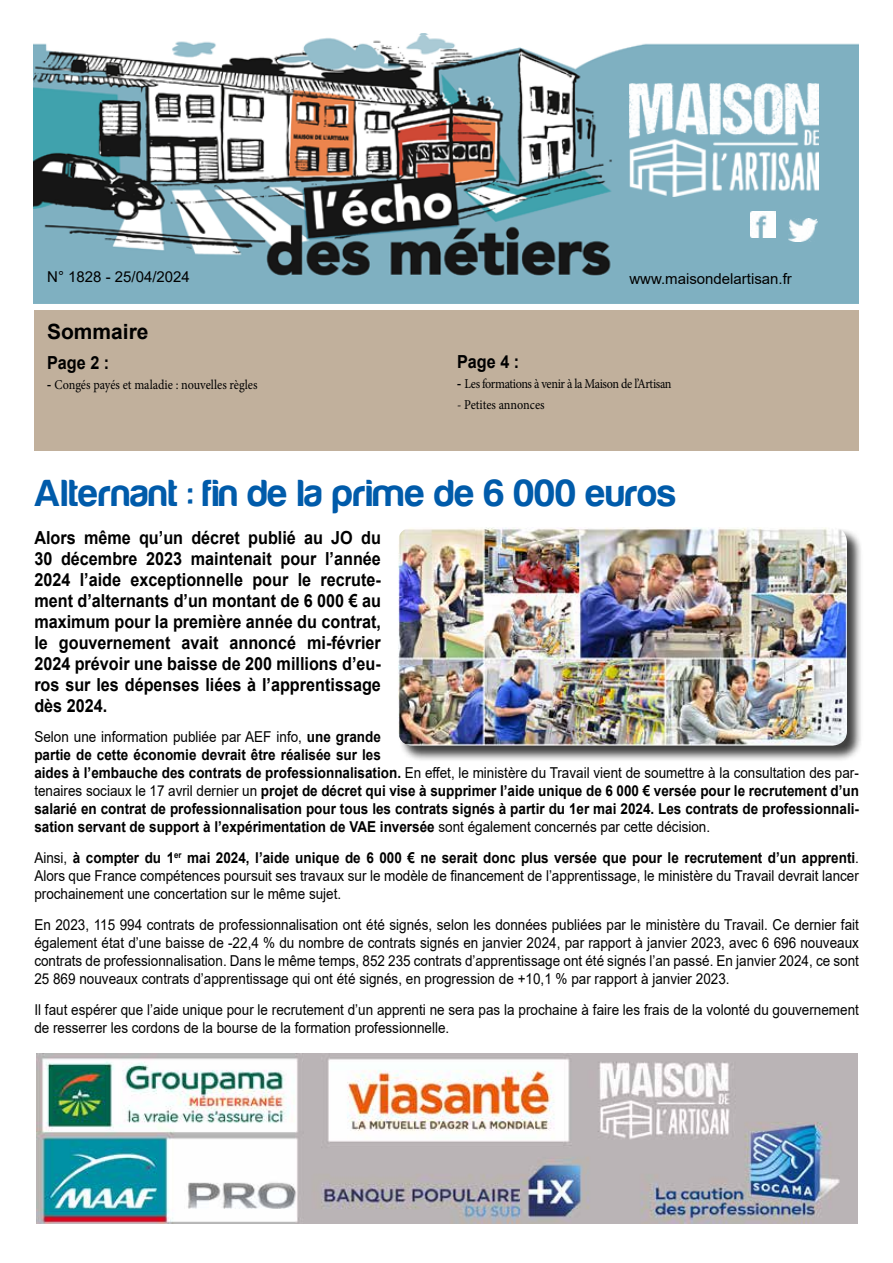
<style>
.page{position:relative;width:893px;height:1263px;background:#fff}
.page>*{position:absolute;margin:0;border:0;box-sizing:border-box;transform-origin:0 0}
.t1{font:700 39px "Harabara";letter-spacing:.02em;color:#005baa}
.t2{font:700 21px "Arial";color:#000}
.t3{font:700 18px/21px "Arial";color:#000;text-align:justify;scale:.9 1}
.t4{font:15px/18px "Arial";color:#000;text-align:justify;scale:.9 1}
.t5{font:700 15px/18px "Arial";color:#000;scale:.9 1}
.t6{font:15px "Arial";color:#000}
.t7{font:13.5px "Minion Pro";letter-spacing:-.01em;color:#000;scale:.9 1}
.t8{font:13.5px "Minion Pro";letter-spacing:-.03em;color:#000;scale:.9 1}
.s1{font-family:"Arial"}
.s2{font-weight:400}
.s3{font-weight:700}
</style>
<div class="page">
<img style="left:34px;top:35px;width:824px;height:268px">
<img style="left:750px;top:211px;width:25px;height:26px">
<img style="left:789px;top:218px;width:29px;height:23px">
<img style="left:629px;top:83px;width:190px;height:114px">
<div style="left:34px;top:311px;width:825px;height:140px;background:#c1b09c"></div>
<div style="left:398px;top:527px;width:466px;height:235px;background:#000;opacity:.75"></div>
<img style="left:398px;top:527px;width:449px;height:219px">
<img style="left:36px;top:1054px;width:822px;height:170px">
<p class="t6" style="left:76px;top:265px;width:77px">792 03 8</p>
<p class="t6" style="left:181px;top:265px;width:10px">3</p>
<p class="t6" style="left:47px;top:266px;width:144px">N° 1828 - 25/04/2024</p>
<p class="t6" style="left:629px;top:269px;width:164px">www.maisondelartisan.fr</p>
<p class="t6" style="left:654px;top:267px;width:164px">www.maisondelartisan.fr</p>
<h2 class="t2" style="left:47px;top:317px;width:103px">Sommaire</h2>
<p class="t3" style="left:47px;top:352px;width:71px">Page 2 :</p>
<p class="t7" style="left:47px;top:376px;width:235px"><span class="s1">-</span> Congés payés et maladie : nouvelles règles</p>
<p class="t3" style="left:457px;top:351px;width:71px">Page 4 :</p>
<p class="t8" style="left:457px;top:375px;width:240px"><span class="s1">-</span> Les formations à venir à la Maison de l’Artisan</p>
<p class="t7" style="left:457px;top:395px;width:99px">- Petites annonces</p>
<h1 class="t1" style="left:34px;top:472px;width:643px">Alternant : fin de la prime de 6 000 euros</h1>
<p class="t3" style="left:34px;top:527px;width:387px">Alors même qu’un décret publié au JO du 30 décembre 2023 maintenait pour l’année 2024 l’aide exceptionnelle pour le recrute&shy;ment d’alternants d’un montant de 6 000 € au maximum pour la première année du contrat, le gouvernement avait annoncé mi-février 2024 prévoir une baisse de 200 millions d’eu&shy;ros sur les dépenses liées à l’apprentissage dès 2024.</p>
<p class="t5" style="left:34px;top:728px;width:918px"><span class="s2">Selon une information publiée par AEF info,</span> une grande<br>partie de cette économie devrait être réalisée sur les<br>aides à l’embauche des contrats de professionnalisation. <span class="s2">En effet, le ministère du Travail vient de soumettre à la consultation des par&shy;tenaires sociaux le 17 avril dernier un</span> projet de décret qui vise à supprimer l’aide unique de 6 000 € versée pour le recrutement d’un salarié en contrat de professionnalisation pour tous les contrats signés à partir du 1er mai 2024. Les contrats de professionnali&shy;sation servant de support à l’expérimentation de VAE inversée <span class="s2">sont également concernés par cette décision.</span></p>
<p class="t4" style="left:34px;top:849px;width:918px">Ainsi, <span class="s3">à compter du 1</span><sup>er</sup> <span class="s3">mai 2024, l’aide unique de 6 000 € ne serait donc plus versée que pour le recrutement d’un apprenti</span>.<br>Alors que France compétences poursuit ses travaux sur le modèle de financement de l’apprentissage, le ministère du Travail devrait lancer prochainement une concertation sur le même sujet.</p>
<p class="t4" style="left:34px;top:915px;width:918px">En 2023, 115 994 contrats de professionnalisation ont été signés, selon les données publiées par le ministère du Travail. Ce dernier fait également état d’une baisse de -22,4 % du nombre de contrats signés en janvier 2024, par rapport à janvier 2023, avec 6 696 nouveaux contrats de professionnalisation. Dans le même temps, 852 235 contrats d’apprentissage ont été signés l’an passé. En janvier 2024, ce sont 25 869 nouveaux contrats d’apprentissage qui ont été signés, en progression de +10,1 % par rapport à janvier 2023.</p>
<p class="t4" style="left:34px;top:1000px;width:918px">Il faut espérer que l’aide unique pour le recrutement d’un apprenti ne sera pas la prochaine à faire les frais de la volonté du gouvernement de resserrer les cordons de la bourse de la formation professionnelle.</p>
</div>
